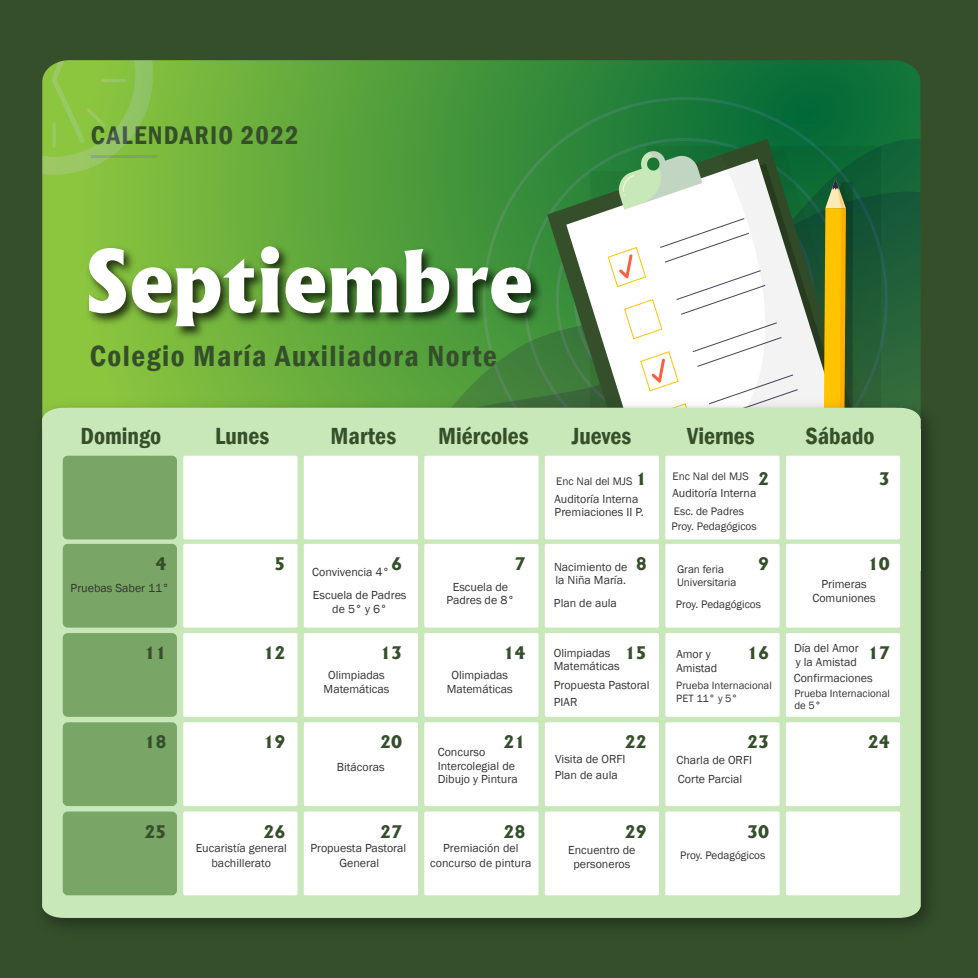
<style>
.page{position:relative;width:978px;height:978px;background:#344f2a}
.page>*{position:absolute;margin:0;border:0;box-sizing:border-box;transform-origin:0 0}
.t1{font:800 83.18px "Albertus";letter-spacing:.01em;color:#fff}
.t2{font:600 condensed 30px "Franklin Gothic";letter-spacing:.05em;color:#344f2a}
.t3{font:600 condensed 26.25px "Franklin Gothic";letter-spacing:.05em;color:#344f2a}
.t4{font:600 condensed 24px "Franklin Gothic";color:#344f2a}
.t5{font:800 16.65px "Albertus";color:#344f2a}
.t6{font:12px/13.5px "Franklin Gothic";color:#333}
.t7{font:11.25px/15.5px "Franklin Gothic";color:#333}
.t8{font:10.88px/12.2px "Franklin Gothic";color:#333}
</style>
<div class="page">
<svg style="left:42px;top:60px;width:878px;height:333px"></svg>
<svg style="left:483px;top:97px;width:405px;height:42px"></svg>
<svg style="left:369px;top:192px;width:61px;height:201px"></svg>
<svg style="left:430px;top:139px;width:490px;height:254px"></svg>
<svg style="left:864px;top:146px;width:16px;height:247px"></svg>
<svg style="left:547px;top:139px;width:84px;height:254px"></svg>
<svg style="left:566px;top:159px;width:41px;height:234px"></svg>
<svg style="left:607px;top:151px;width:24px;height:242px"></svg>
<svg style="left:631px;top:139px;width:233px;height:254px"></svg>
<svg style="left:823px;top:179px;width:30px;height:214px"></svg>
<img style="left:78px;top:232px;width:471px;height:119px">
<hr style="left:91px;top:155px;width:66px;height:3px;background:#79a567">
<svg style="left:42px;top:60px;width:111px;height:115px"></svg>
<img style="left:42px;top:393px;width:888px;height:533px">
<div style="left:42px;top:408px;width:878px;height:510px;background:#c8e8ba"></div>
<div style="left:304px;top:430px;width:616px;height:141px;background:#c8e8ba"></div>
<div style="left:183px;top:456px;width:114px;height:83px;background:#fff;border-radius:2px"></div>
<div style="left:304px;top:456px;width:114px;height:83px;background:#fff;border-radius:2px"></div>
<div style="left:424px;top:456px;width:114px;height:83px;background:#fff;border-radius:2px"></div>
<div style="left:545px;top:456px;width:114px;height:83px;background:#fff;border-radius:2px"></div>
<div style="left:665px;top:456px;width:114px;height:83px;background:#fff;border-radius:2px"></div>
<div style="left:786px;top:456px;width:114px;height:83px;background:#fff;border-radius:2px"></div>
<div style="left:183px;top:544px;width:114px;height:84px;background:#fff;border-radius:2px"></div>
<div style="left:304px;top:544px;width:114px;height:84px;background:#fff;border-radius:2px"></div>
<div style="left:424px;top:544px;width:114px;height:84px;background:#fff;border-radius:2px"></div>
<div style="left:545px;top:544px;width:114px;height:84px;background:#fff;border-radius:2px"></div>
<div style="left:665px;top:544px;width:114px;height:84px;background:#fff;border-radius:2px"></div>
<div style="left:786px;top:544px;width:114px;height:84px;background:#fff;border-radius:2px"></div>
<div style="left:183px;top:633px;width:114px;height:84px;background:#fff;border-radius:2px"></div>
<div style="left:304px;top:633px;width:114px;height:84px;background:#fff;border-radius:2px"></div>
<div style="left:424px;top:633px;width:114px;height:84px;background:#fff;border-radius:2px"></div>
<div style="left:545px;top:633px;width:114px;height:84px;background:#fff;border-radius:2px"></div>
<div style="left:665px;top:633px;width:114px;height:84px;background:#fff;border-radius:2px"></div>
<div style="left:786px;top:633px;width:114px;height:84px;background:#fff;border-radius:2px"></div>
<div style="left:183px;top:722px;width:114px;height:84px;background:#fff;border-radius:2px"></div>
<div style="left:304px;top:722px;width:114px;height:84px;background:#fff;border-radius:2px"></div>
<div style="left:424px;top:722px;width:114px;height:84px;background:#fff;border-radius:2px"></div>
<div style="left:545px;top:722px;width:114px;height:84px;background:#fff;border-radius:2px"></div>
<div style="left:665px;top:722px;width:114px;height:84px;background:#fff;border-radius:2px"></div>
<div style="left:786px;top:722px;width:114px;height:84px;background:#fff;border-radius:2px"></div>
<div style="left:63px;top:456px;width:114px;height:83px;background:#79a567;border-radius:5px"></div>
<div style="left:63px;top:544px;width:114px;height:84px;background:#79a567;border-radius:5px"></div>
<div style="left:63px;top:633px;width:114px;height:84px;background:#79a567;border-radius:5px"></div>
<div style="left:63px;top:722px;width:114px;height:84px;background:#79a567;border-radius:5px"></div>
<div style="left:63px;top:811px;width:114px;height:84px;background:#79a567;border-radius:5px"></div>
<div style="left:183px;top:811px;width:114px;height:84px;background:#fff;border-radius:2px"></div>
<div style="left:304px;top:811px;width:114px;height:84px;background:#fff;border-radius:2px"></div>
<div style="left:424px;top:811px;width:114px;height:84px;background:#fff;border-radius:2px"></div>
<div style="left:545px;top:811px;width:114px;height:84px;background:#fff;border-radius:2px"></div>
<div style="left:665px;top:811px;width:114px;height:84px;background:#fff;border-radius:2px"></div>
<div style="left:786px;top:811px;width:114px;height:84px;background:#fff;border-radius:2px"></div>
<h3 class="t3" style="left:91px;top:118px;width:209px">CALENDARIO 2022</h3>
<h1 class="t1" style="left:84px;top:226px;width:449px">Septiembre</h1>
<h2 class="t2" style="left:90px;top:336px;width:409px">Colegio María Auxiliadora Norte</h2>
<h3 class="t4" style="left:81px;top:420px;width:82px">Domingo</h3>
<h3 class="t4" style="left:215px;top:420px;width:56px">Lunes</h3>
<h3 class="t4" style="left:331px;top:420px;width:67px">Martes</h3>
<h3 class="t4" style="left:438px;top:420px;width:92px">Miércoles</h3>
<h3 class="t4" style="left:572px;top:420px;width:61px">Jueves</h3>
<h3 class="t4" style="left:687px;top:420px;width:69px">Viernes</h3>
<h3 class="t4" style="left:805px;top:420px;width:71px">Sábado</h3>
<h3 class="t5" style="left:636px;top:467px;width:13px">1</h3>
<h3 class="t5" style="left:758px;top:467px;width:13px">2</h3>
<h3 class="t5" style="left:879px;top:467px;width:13px">3</h3>
<p class="t7" style="left:673px;top:469px;width:78px">Enc Nal del MJS</p>
<p class="t7" style="left:556px;top:473px;width:78px">Enc Nal del MJS</p>
<p class="t6" style="left:555px;top:492px;width:91px">Auditoría Interna<br>Premiaciones II P.</p>
<p class="t6" style="left:673px;top:487px;width:85px">Auditoría Interna</p>
<p class="t7" style="left:672px;top:503px;width:87px">Esc. de Padres<br>Proy. Pedagógicos</p>
<h3 class="t5" style="left:156px;top:552px;width:13px">4</h3>
<h3 class="t5" style="left:275px;top:552px;width:13px">5</h3>
<h3 class="t5" style="left:391px;top:552px;width:13px">6</h3>
<h3 class="t5" style="left:514px;top:552px;width:13px">7</h3>
<h3 class="t5" style="left:636px;top:552px;width:13px">8</h3>
<h3 class="t5" style="left:758px;top:552px;width:13px">9</h3>
<h3 class="t5" style="left:868px;top:552px;width:24px">10</h3>
<p class="t6" style="left:554px;top:560px;width:75px">Nacimiento de la Niña María.</p>
<p class="t7" style="left:677px;top:562px;width:61px;line-height:13.5px">Gran feria<br>Universitaria</p>
<p class="t6" style="left:312px;top:561px;width:96px;line-height:23.2px">Convivencia 4°<br>Escuela de Padres</p>
<p class="t6" style="left:332px;top:602px;width:56px">de 5° y 6°</p>
<p class="t6" style="left:812px;top:577px;width:65px;text-align:center">Primeras<br>Comuniones</p>
<p class="t6" style="left:446px;top:580px;width:70px;text-align:center">Escuela de<br>Padres de 8°</p>
<p class="t6" style="left:71px;top:582px;width:100px">Pruebas Saber 11°</p>
<p class="t6" style="left:554px;top:597px;width:64px">Plan de aula</p>
<p class="t7" style="left:676px;top:596px;width:87px">Proy. Pedagógicos</p>
<p class="t6" style="left:676px;top:648px;width:43px">Amor y<br>Amistad</p>
<p class="t6" style="left:794px;top:642px;width:66px">Día del Amor y la Amistad</p>
<p class="t6" style="left:794px;top:671px;width:81px">Confirmaciones</p>
<h3 class="t5" style="left:145px;top:642px;width:24px">11</h3>
<h3 class="t5" style="left:264px;top:642px;width:24px">12</h3>
<h3 class="t5" style="left:380px;top:642px;width:24px">13</h3>
<h3 class="t5" style="left:503px;top:642px;width:24px">14</h3>
<h3 class="t5" style="left:625px;top:642px;width:24px">15</h3>
<h3 class="t5" style="left:747px;top:642px;width:24px">16</h3>
<h3 class="t5" style="left:868px;top:642px;width:24px">17</h3>
<p class="t6" style="left:554px;top:646px;width:67px">Olimpiadas<br>Matemáticas</p>
<p class="t6" style="left:554px;top:678px;width:97px">Propuesta Pastoral</p>
<p class="t8" style="left:676px;top:680px;width:97px">Prueba Internacional<br>PET 11° y 5°</p>
<p class="t8" style="left:794px;top:687px;width:97px">Prueba Internacional de 5°</p>
<p class="t6" style="left:324px;top:668px;width:67px;text-align:center">Olimpiadas<br>Matemáticas</p>
<p class="t6" style="left:447px;top:668px;width:67px;text-align:center">Olimpiadas<br>Matemáticas</p>
<p class="t6" style="left:554px;top:695px;width:25px">PIAR</p>
<h3 class="t5" style="left:145px;top:731px;width:24px">18</h3>
<h3 class="t5" style="left:264px;top:731px;width:24px">19</h3>
<h3 class="t5" style="left:380px;top:731px;width:24px">20</h3>
<h3 class="t5" style="left:503px;top:731px;width:24px">21</h3>
<h3 class="t5" style="left:625px;top:731px;width:24px">22</h3>
<h3 class="t5" style="left:747px;top:731px;width:24px">23</h3>
<h3 class="t5" style="left:868px;top:731px;width:24px">24</h3>
<p class="t6" style="left:438px;top:746px;width:81px">Concurso<br>Intercolegial de<br>Dibujo y Pintura</p>
<p class="t6" style="left:555px;top:752px;width:72px">Visita de ORFI</p>
<p class="t6" style="left:676px;top:751px;width:77px;line-height:19.2px">Charla de ORFI<br>Corte Parcial</p>
<p class="t6" style="left:337px;top:761px;width:49px">Bitácoras</p>
<p class="t6" style="left:555px;top:768px;width:64px">Plan de aula</p>
<h3 class="t5" style="left:145px;top:821px;width:24px">25</h3>
<h3 class="t5" style="left:264px;top:821px;width:24px">26</h3>
<h3 class="t5" style="left:380px;top:821px;width:24px">27</h3>
<h3 class="t5" style="left:503px;top:821px;width:24px">28</h3>
<h3 class="t5" style="left:625px;top:821px;width:24px">29</h3>
<h3 class="t5" style="left:747px;top:821px;width:24px">30</h3>
<p class="t6" style="left:196px;top:840px;width:93px;line-height:15.3px;text-align:center">Eucaristía general bachillerato</p>
<p class="t6" style="left:311px;top:841px;width:97px">Propuesta Pastoral</p>
<p class="t6" style="left:443px;top:841px;width:77px">Premiación del</p>
<p class="t6" style="left:339px;top:857px;width:41px">General</p>
<p class="t6" style="left:430px;top:857px;width:103px">concurso de pintura</p>
<p class="t6" style="left:568px;top:844px;width:69px;text-align:center">Encuentro de personeros</p>
<p class="t7" style="left:680px;top:848px;width:87px">Proy. Pedagógicos</p>
</div>
